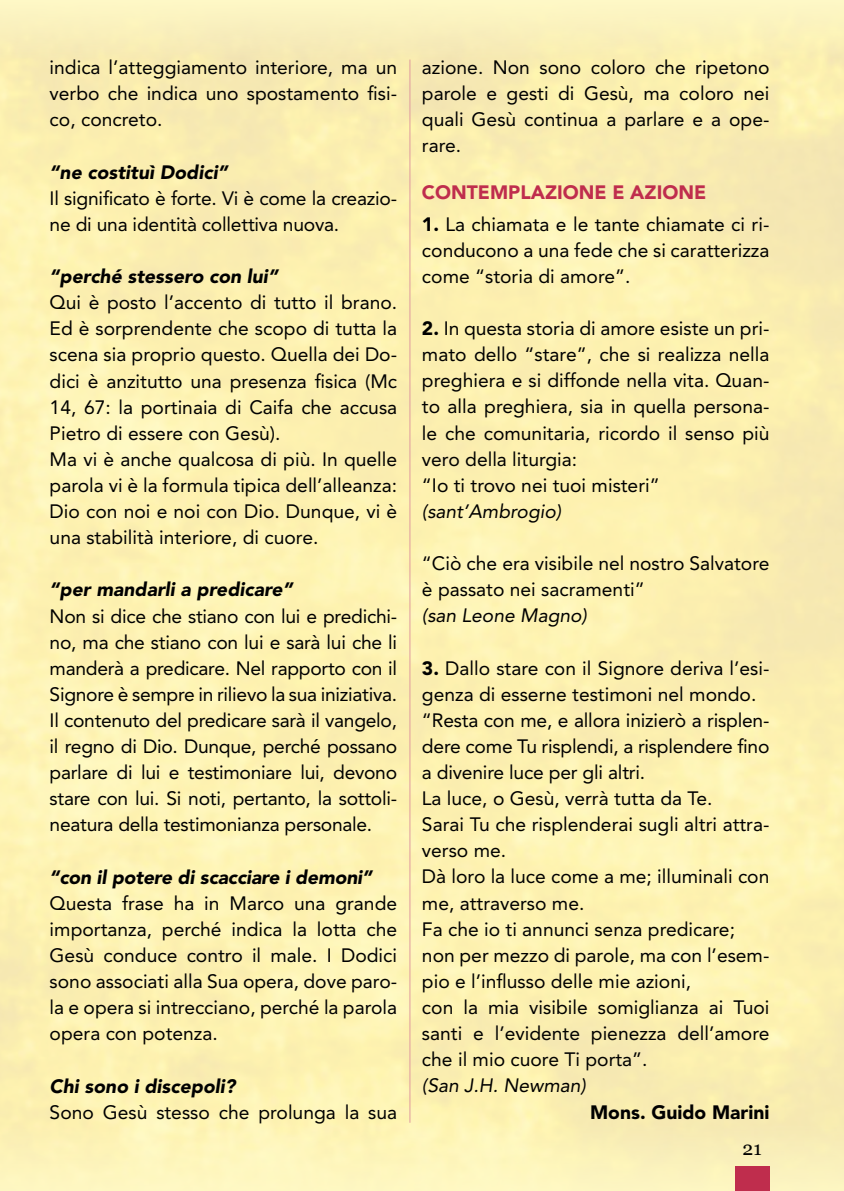
<style>
.page{position:relative;width:844px;height:1191px;background:#fff}
.page>*{position:absolute;margin:0;border:0;box-sizing:border-box;transform-origin:0 0}
.t1{font:19.25px/26.1px "Avenir LT Std";color:#000;text-align:justify}
.t2{font:italic 900 19.25px "Avenir LT Std";color:#000}
.t3{font:italic 19.25px "Avenir LT Std";color:#000}
.t4{font:900 19.25px "Avenir LT Std";color:#bf2d4d}
.t5{font:900 19.25px "Avenir LT Std";color:#000}
.t6{font:19.25px "Georgia";color:#000}
.s1{font-weight:900}
</style>
<div class="page">
<div style="left:0;top:0;width:843px;height:1191px;background:#fdf1b0"></div>
<div style="left:0;top:1121px;width:843px;height:70px;background:#fef5bb"></div>
<div style="left:734px;top:1166px;width:35px;height:25px;background:#bf2d4d"></div>
<div style="left:0;top:0;width:843px;height:60px;background:#fbf1bc"></div>
<hr style="left:409px;top:60px;width:1px;height:1062px;background:#df9a9e">
<p class="t1" style="left:50px;top:55px;width:349px">indica l’atteggiamento interiore, ma un verbo che indica uno spostamento fisi&shy;co, concreto.</p>
<p class="t2" style="left:50px;top:160px;width:179px">“ne costituì Dodici”</p>
<p class="t1" style="left:50px;top:185px;width:349px">Il significato è forte. Vi è come la creazio&shy;ne di una identità collettiva nuova.</p>
<p class="t2" style="left:50px;top:265px;width:230px">“perché stessero con lui”</p>
<p class="t1" style="left:50px;top:289px;width:349px;text-align:left">Qui è posto l’accento di tutto il brano.<br>Ed è sorprendente che scopo di tutta la scena sia proprio questo. Quella dei Do&shy;dici è anzitutto una presenza fisica (Mc 14, 67: la portinaia di Caifa che accusa Pietro di essere con Gesù).<br>Ma vi è anche qualcosa di più. In quelle parola vi è la formula tipica dell’alleanza:<br>Dio con noi e noi con Dio. Dunque, vi è una stabilità interiore, di cuore.</p>
<p class="t2" style="left:50px;top:578px;width:244px">“per mandarli a predicare”</p>
<p class="t1" style="left:50px;top:603px;width:349px">Non si dice che stiano con lui e predichi&shy;no, ma che stiano con lui e sarà lui che li manderà a predicare. Nel rapporto con il Signore è sempre in rilievo la sua iniziativa.<br>Il contenuto del predicare sarà il vangelo, il regno di Dio. Dunque, perché possano parlare di lui e testimoniare lui, devono stare con lui. Si noti, pertanto, la sottoli&shy;neatura della testimonianza personale.</p>
<p class="t2" style="left:50px;top:865px;width:324px">“con il potere di scacciare i demoni”</p>
<p class="t1" style="left:50px;top:890px;width:349px">Questa frase ha in Marco una grande importanza, perché indica la lotta che Gesù conduce contro il male. I Dodici sono associati alla Sua opera, dove paro&shy;la e opera si intrecciano, perché la parola opera con potenza.</p>
<p class="t2" style="left:50px;top:1074px;width:187px">Chi sono i discepoli?</p>
<p class="t1" style="left:50px;top:1099px;width:349px">Sono Gesù stesso che prolunga la sua</p>
<p class="t1" style="left:422px;top:54px;width:349px">azione. Non sono coloro che ripetono parole e gesti di Gesù, ma coloro nei quali Gesù continua a parlare e a ope&shy;rare.</p>
<p class="t4" style="left:422px;top:181px;width:270px">CONTEMPLAZIONE E AZIONE</p>
<p class="t1" style="left:422px;top:211px;width:349px"><span class="s1">1.</span> La chiamata e le tante chiamate ci ri&shy;conducono a una fede che si caratterizza come “storia di amore”.</p>
<p class="t1" style="left:422px;top:315px;width:349px;text-align:left"><span class="s1">2.</span> In questa storia di amore esiste un pri&shy;mato dello “stare”, che si realizza nella preghiera e si diffonde nella vita. Quan&shy;to alla preghiera, sia in quella persona&shy;le che comunitaria, ricordo il senso più vero della liturgia:<br>“Io ti trovo nei tuoi misteri”</p>
<p class="t3" style="left:422px;top:500px;width:141px">(sant’Ambrogio)</p>
<p class="t1" style="left:422px;top:550px;width:349px">“Ciò che era visibile nel nostro Salvatore è passato nei sacramenti”</p>
<p class="t3" style="left:422px;top:604px;width:166px">(san Leone Magno)</p>
<p class="t1" style="left:422px;top:655px;width:349px;text-align:left"><span class="s1">3.</span> Dallo stare con il Signore deriva l’esi&shy;genza di esserne testimoni nel mondo. “Resta con me, e allora inizierò a risplen&shy;dere come Tu risplendi, a risplendere fino a divenire luce per gli altri.<br>La luce, o Gesù, verrà tutta da Te.<br>Sarai Tu che risplenderai sugli altri attra&shy;verso me.<br>Dà loro la luce come a me; illuminali con me, attraverso me.<br>Fa che io ti annunci senza predicare; non per mezzo di parole, ma con l’esem&shy;pio e l’influsso delle mie azioni,<br>con la mia visibile somiglianza ai Tuoi santi e l’evidente pienezza dell’amore che il mio cuore Ti porta”.</p>
<p class="t3" style="left:422px;top:1074px;width:165px">(San J.H. Newman)</p>
<p class="t5" style="left:590px;top:1100px;width:181px">MONS. GUIDO MARINI</p>
<p class="t6" style="left:742px;top:1137px;width:21px">21</p>
</div>
